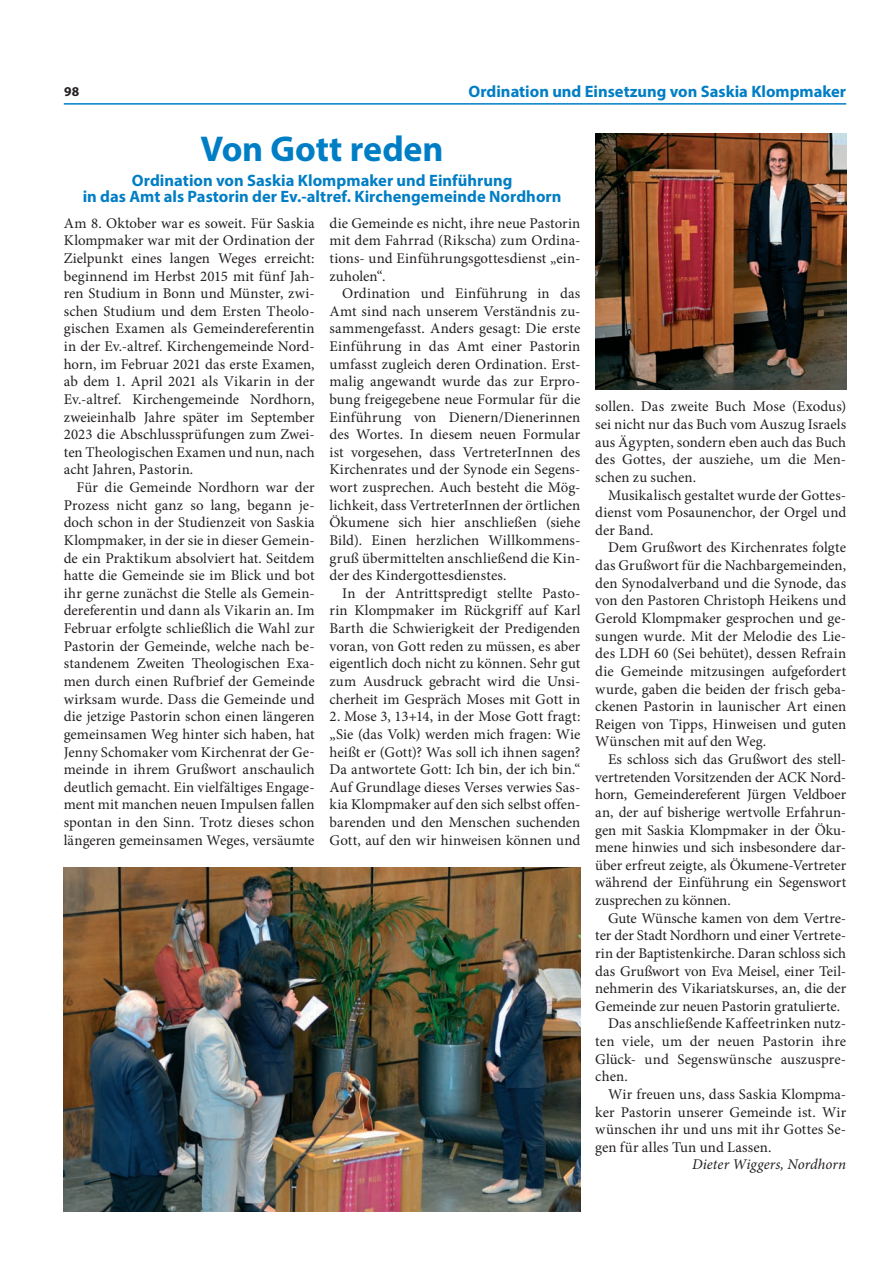
<style>
.page{position:relative;width:893px;height:1263px;background:#fff}
.page>*{position:absolute;margin:0;border:0;box-sizing:border-box;transform-origin:0 0}
.t1{font:700 36px "Myriad Pro";letter-spacing:-.005em;color:#007ec5}
.t2{font:700 16.5px/16.5px "Myriad Pro";color:#007ec5;text-align:center}
.t3{font:14.85px/17.5px "Minion Pro";color:#231f20;text-align:justify}
.t4{font:italic 14.85px "Minion Pro";letter-spacing:.005em;color:#231f20}
.t5{font:700 13.5px "Myriad Pro";color:#231f20}
</style>
<div class="page">
<hr style="left:64px;top:103px;width:782px;height:2px;background:#007ec5">
<img style="left:64px;top:867px;width:516px;height:345px">
<img style="left:595px;top:134px;width:251px;height:255px">
<p class="t5" style="left:64px;top:82px;width:17px">98</p>
<p class="t2" style="left:469px;top:83px;width:379px">Ordination und Einsetzung von Saskia Klompmaker</p>
<h1 class="t1" style="left:200px;top:125px;width:245px">Von Gott reden</h1>
<p class="t2" style="left:83px;top:172px;width:480px">Ordination von Saskia Klompmaker und Einführung<br>in das Amt als Pastorin der Ev.-altref. Kirchengemeinde Nordhorn</p>
<p class="t3" style="left:64px;top:214px;width:252px">Am 8. Oktober war es soweit. Für Saskia Klompmaker war mit der Ordination der Zielpunkt eines langen Weges erreicht: beginnend im Herbst 2015 mit fünf Jah&shy;ren Studium in Bonn und Münster, zwi&shy;schen Studium und dem Ersten Theolo&shy;gischen Examen als Gemeindereferentin in der Ev.-altref. Kirchengemeinde Nord&shy;horn, im Februar 2021 das erste Examen, ab dem 1. April 2021 als Vikarin in der Ev.-altref. Kirchengemeinde Nordhorn, zweieinhalb Jahre später im September 2023 die Abschlussprüfungen zum Zwei&shy;ten Theologischen Examen und nun, nach acht Jahren, Pastorin.</p>
<p class="t3" style="left:64px;top:479px;width:252px;text-indent:13px">Für die Gemeinde Nordhorn war der Prozess nicht ganz so lang, begann je&shy;doch schon in der Studienzeit von Saskia Klompmaker, in der sie in dieser Gemein&shy;de ein Praktikum absolviert hat. Seitdem hatte die Gemeinde sie im Blick und bot ihr gerne zunächst die Stelle als Gemein&shy;dereferentin und dann als Vikarin an. Im Februar erfolgte schließlich die Wahl zur Pastorin der Gemeinde, welche nach be&shy;standenem Zweiten Theologischen Exa&shy;men durch einen Rufbrief der Gemeinde wirksam wurde. Dass die Gemeinde und die jetzige Pastorin schon einen längeren gemeinsamen Weg hinter sich haben, hat Jenny Schomaker vom Kirchenrat der Ge&shy;meinde in ihrem Grußwort anschaulich deutlich gemacht. Ein vielfältiges Engage&shy;ment mit manchen neuen Impulsen fallen spontan in den Sinn. Trotz dieses schon längeren gemeinsamen Weges, versäumte</p>
<p class="t3" style="left:330px;top:214px;width:252px">die Gemeinde es nicht, ihre neue Pastorin mit dem Fahrrad (Rikscha) zum Ordina&shy;tions- und Einführungsgottesdienst „ein&shy;zuholen“.</p>
<p class="t3" style="left:330px;top:285px;width:252px;text-indent:13px">Ordination und Einführung in das Amt sind nach unserem Verständnis zu&shy;sammengefasst. Anders gesagt: Die erste Einführung in das Amt einer Pastorin umfasst zugleich deren Ordination. Erst&shy;malig angewandt wurde das zur Erpro&shy;bung freigegebene neue Formular für die Einführung von Dienern/Dienerinnen des Wortes. In diesem neuen Formular ist vorgesehen, dass VertreterInnen des Kirchenrates und der Synode ein Segens&shy;wort zusprechen. Auch besteht die Mög&shy;lichkeit, dass VertreterInnen der örtlichen Ökumene sich hier anschließen (siehe Bild). Einen herzlichen Willkommens&shy;gruß übermittelten anschließend die Kin&shy;der des Kindergottesdienstes.</p>
<p class="t3" style="left:330px;top:584px;width:252px;text-indent:13px">In der Antrittspredigt stellte Pasto&shy;rin Klompmaker im Rückgriff auf Karl Barth die Schwierigkeit der Predigenden voran, von Gott reden zu müssen, es aber eigentlich doch nicht zu können. Sehr gut zum Ausdruck gebracht wird die Unsi&shy;cherheit im Gespräch Moses mit Gott in</p>
<p class="t3" style="left:330px;top:708px;width:252px">2. Mose 3, 13+14, in der Mose Gott fragt: „Sie (das Volk) werden mich fragen: Wie heißt er (Gott)? Was soll ich ihnen sagen?<br>Da antwortete Gott: Ich bin, der ich bin.“ Auf Grundlage dieses Verses verwies Sas&shy;kia Klompmaker auf den sich selbst offen&shy;barenden und den Menschen suchenden Gott, auf den wir hinweisen können und</p>
<p class="t3" style="left:595px;top:398px;width:252px">sollen. Das zweite Buch Mose (Exodus) sei nicht nur das Buch vom Auszug Israels aus Ägypten, sondern eben auch das Buch des Gottes, der ausziehe, um die Men&shy;schen zu suchen.</p>
<p class="t3" style="left:595px;top:486px;width:252px;text-indent:13px">Musikalisch gestaltet wurde der Gottes&shy;dienst vom Posaunenchor, der Orgel und der Band.</p>
<p class="t3" style="left:595px;top:539px;width:252px;text-indent:13px">Dem Grußwort des Kirchenrates folgte das Grußwort für die Nachbargemeinden, den Synodalverband und die Synode, das von den Pastoren Christoph Heikens und Gerold Klompmaker gesprochen und ge&shy;sungen wurde. Mit der Melodie des Lie&shy;des LDH 60 (Sei behütet), dessen Refrain die Gemeinde mitzusingen aufgefordert wurde, gaben die beiden der frisch geba&shy;ckenen Pastorin in launischer Art einen Reigen von Tipps, Hinweisen und guten Wünschen mit auf den Weg.</p>
<p class="t3" style="left:595px;top:750px;width:252px;text-indent:13px">Es schloss sich das Grußwort des stell&shy;vertretenden Vorsitzenden der ACK Nord&shy;horn, Gemeindereferent Jürgen Veldboer an, der auf bisherige wertvolle Erfahrun&shy;gen mit Saskia Klompmaker in der Öku&shy;mene hinwies und sich insbesondere dar&shy;über erfreut zeigte, als Ökumene-Vertreter während der Einführung ein Segenswort zusprechen zu können.</p>
<p class="t3" style="left:608px;top:909px;width:240px">Gute Wünsche kamen von dem Vertre-</p>
<p class="t3" style="left:595px;top:927px;width:252px">ter der Stadt Nordhorn und einer Vertrete-</p>
<p class="t3" style="left:595px;top:944px;width:252px">rin der Baptistenkirche. Daran schloss sich</p>
<p class="t3" style="left:595px;top:962px;width:252px">das Grußwort von Eva Meisel, einer Teil-</p>
<p class="t3" style="left:595px;top:980px;width:252px">nehmerin des Vikariatskurses, an, die der</p>
<p class="t3" style="left:595px;top:997px;width:246px">Gemeinde zur neuen Pastorin gratulierte.</p>
<p class="t3" style="left:608px;top:1015px;width:240px">Das anschließende Kaffeetrinken nutz-</p>
<p class="t3" style="left:595px;top:1032px;width:252px">ten viele, um der neuen Pastorin ihre</p>
<p class="t3" style="left:595px;top:1050px;width:252px">Glück- und Segenswünsche auszuspre-</p>
<p class="t3" style="left:595px;top:1068px;width:34px">chen.</p>
<p class="t3" style="left:608px;top:1085px;width:240px">Wir freuen uns, dass Saskia Klompma-</p>
<p class="t3" style="left:595px;top:1103px;width:252px">ker Pastorin unserer Gemeinde ist. Wir</p>
<p class="t3" style="left:595px;top:1121px;width:252px">wünschen ihr und uns mit ihr Gottes Se-</p>
<p class="t3" style="left:595px;top:1138px;width:178px">gen für alles Tun und Lassen.</p>
<p class="t4" style="left:692px;top:1154px;width:156px">Dieter Wiggers, Nordhorn</p>
</div>
